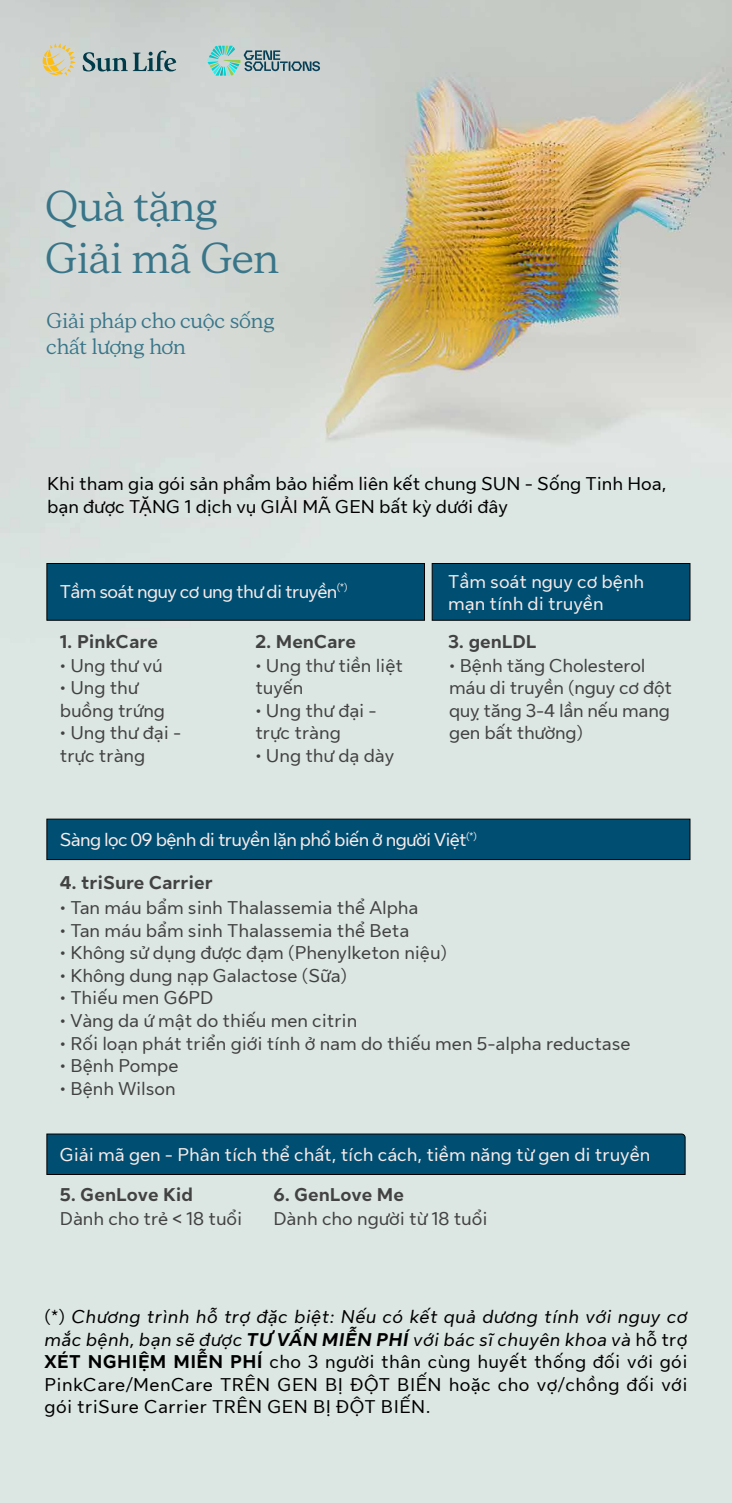
<style>
.page{position:relative;width:732px;height:1503px;background:#fff}
.page>*{position:absolute;margin:0;border:0;box-sizing:border-box;transform-origin:0 0}
.t1{font:43.12px/51.8px "Sun Life New Display";color:#387588}
.t2{font:21.38px/25.7px "Sun Life New Display";color:#387588}
.t3{font:18.75px/22.5px "Sun Life New Text";color:#424242}
.t4{font:18.75px/22.5px "Sun Life New Text";color:#000}
.t5{font:18.75px/22.5px "Sun Life New Text";color:#f9ecea}
.t6{font:18.75px "Sun Life New Text";letter-spacing:-.035em;color:#f9ecea}
.t7{font:700 18.75px "Sun Life New Text";color:#424242}
.s1{font-style:italic}
.s2{font-weight:700;font-style:italic}
.s3{font-weight:700}
</style>
<div class="page">
<img style="left:0;top:0;width:731px;height:1502px">
<svg style="left:207px;top:46px;width:113px;height:30px"></svg>
<svg style="left:83px;top:51px;width:93px;height:20px"></svg>
<svg style="left:43px;top:43px;width:33px;height:33px"></svg>
<div style="left:47px;top:563px;width:377px;height:57px;background:#004f73;border:1px solid #000"></div>
<div style="left:47px;top:819px;width:642px;height:40px;background:#004f73;border:1px solid #000"></div>
<div style="left:47px;top:1133px;width:638px;height:41px;background:#004f73"></div>
<div style="left:432px;top:563px;width:257px;height:57px;background:#004f73;border:1px solid #000"></div>
<h1 class="t1" style="left:45px;top:178px;width:235px">Quà tặng<br>Giải mã Gen</h1>
<p class="t2" style="left:46px;top:307px;width:229px">Giải pháp cho cuộc sống chất lượng hơn</p>
<p class="t4" style="left:47px;top:471px;width:620px">Khi tham gia gói sản phẩm bảo hiểm liên kết chung SUN - Sống Tinh Hoa, bạn được TẶNG 1 dịch vụ GIẢI MÃ GEN bất kỳ dưới đây</p>
<p class="t6" style="left:60px;top:578px;width:289px">Tầm soát nguy cơ ung thư di truyền<sup>(*)</sup></p>
<p class="t7" style="left:60px;top:628px;width:99px">1. PinkCare</p>
<p class="t7" style="left:255px;top:628px;width:102px">2. MenCare</p>
<p class="t3" style="left:60px;top:653px;width:104px">• Ung thư vú</p>
<p class="t3" style="left:60px;top:675px;width:106px">• Ung thư buồng trứng</p>
<p class="t3" style="left:60px;top:720px;width:123px">• Ung thư đại - trực tràng</p>
<p class="t3" style="left:255px;top:652px;width:149px">• Ung thư tiền liệt tuyến</p>
<p class="t3" style="left:255px;top:697px;width:123px">• Ung thư đại - trực tràng</p>
<p class="t3" style="left:255px;top:742px;width:140px">• Ung thư dạ dày</p>
<p class="t5" style="left:448px;top:568px;width:197px">Tầm soát nguy cơ bệnh mạn tính di truyền</p>
<p class="t7" style="left:448px;top:628px;width:89px">3. genLDL</p>
<p class="t3" style="left:449px;top:652px;width:224px">• Bệnh tăng Cholesterol máu di truyền (nguy cơ đột quỵ tăng 3-4 lần nếu mang gen bất thường)</p>
<p class="t6" style="left:60px;top:826px;width:418px">Sàng lọc 09 bệnh di truyền lặn phổ biến ở người Việt<sup>(*)</sup></p>
<p class="t7" style="left:60px;top:869px;width:154px">4. triSure Carrier</p>
<p class="t3" style="left:60px;top:895px;width:360px">• Tan máu bẩm sinh Thalassemia thể Alpha</p>
<p class="t3" style="left:60px;top:918px;width:351px">• Tan máu bẩm sinh Thalassemia thể Beta</p>
<p class="t3" style="left:60px;top:940px;width:388px">• Không sử dụng được đạm (Phenylketon niệu)</p>
<p class="t3" style="left:60px;top:963px;width:289px">• Không dung nạp Galactose (Sữa)</p>
<p class="t3" style="left:60px;top:985px;width:155px">• Thiếu men G6PD</p>
<p class="t3" style="left:60px;top:1008px;width:299px">• Vàng da ứ mật do thiếu men citrin</p>
<p class="t3" style="left:60px;top:1030px;width:572px">• Rối loạn phát triển giới tính ở nam do thiếu men 5-alpha reductase</p>
<p class="t3" style="left:60px;top:1053px;width:120px">• Bệnh Pompe</p>
<p class="t3" style="left:60px;top:1075px;width:117px">• Bệnh Wilson</p>
<p class="t5" style="left:60px;top:1141px;width:591px">Giải mã gen - Phân tích thể chất, tích cách, tiềm năng từ gen di truyền</p>
<p class="t7" style="left:60px;top:1180px;width:134px">5. GenLove Kid</p>
<p class="t7" style="left:273px;top:1181px;width:132px">6. GenLove Me</p>
<p class="t3" style="left:60px;top:1205px;width:184px">Dành cho trẻ &lt; 18 tuổi</p>
<p class="t3" style="left:273px;top:1205px;width:215px">Dành cho người từ 18 tuổi</p>
<p class="t4" style="left:45px;top:1304px;width:644px;text-align:justify">(*) <span class="s1">Chương trình hỗ trợ đặc biệt: Nếu có kết quả dương tính với nguy cơ mắc bệnh, bạn sẽ được</span> <span class="s2">TƯ VẤN MIỄN PHÍ</span> <span class="s1">với bác sĩ chuyên khoa và</span> hỗ trợ <span class="s3">XÉT NGHIỆM MIỄN PHÍ</span> cho 3 người thân cùng huyết thống đối với gói PinkCare/MenCare TRÊN GEN BỊ ĐỘT BIẾN hoặc cho vợ/chồng đối với gói triSure Carrier TRÊN GEN BỊ ĐỘT BIẾN.</p>
</div>
